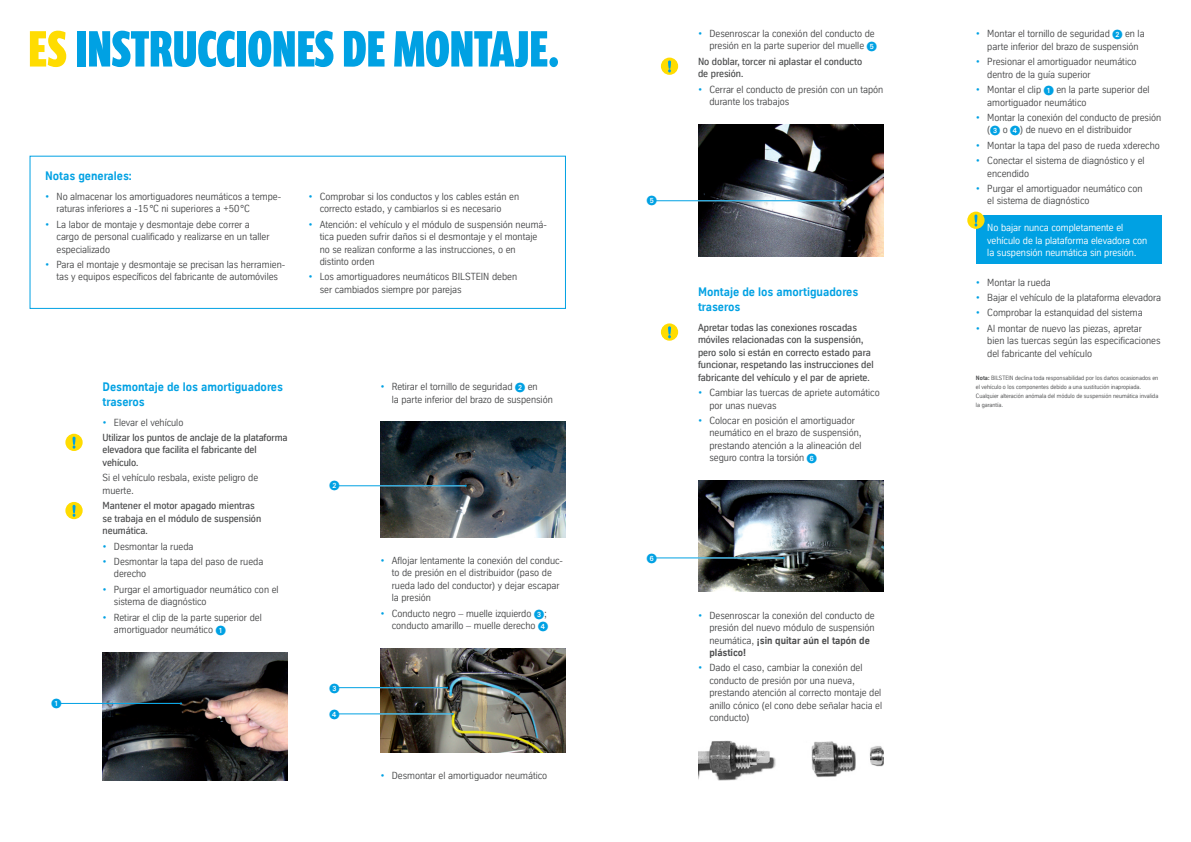
<style>
.page{position:relative;width:1191px;height:842px;background:#fff}
.page>*{position:absolute;margin:0;border:0;box-sizing:border-box;transform-origin:0 0}
.t1{font:700 52px "Prenton RP Ultra Cond";letter-spacing:.015em;color:#00a1e3}
.t2{font:700 12px/14.5px "TK Type";color:#00a1e3}
.t3{font:10px/12.5px "TK Type";color:#4b4c4d}
.t4{font:500 10px/12.5px "TK Type";color:#4b4c4d}
.t5{font:10px/12.5px "TK Type";color:#fff}
.t6{font:10px "European Pi One";color:#00a1e3}
.t7{font:6px/9px "TK Type";color:#4b4c4d}
.s1{color:#ffdc01}
.s2{color:#00a1e3}
.s3{font-weight:400;color:#00a1e3}
.s4{font-weight:400}
.s5{font-family:"European Pi One";color:#00a1e3}
.s6{font-weight:700}
</style>
<div class="page">
<div style="left:976px;top:216px;width:185px;height:48px;background:#00a1e3"></div>
<div style="left:967px;top:212px;width:17px;height:17px;background:#ffdc01;border-radius:50%"></div>
<svg style="left:974px;top:215px;width:3px;height:12px"></svg>
<div style="left:65px;top:434px;width:18px;height:17px;background:#ffdc01;border-radius:50%"></div>
<svg style="left:72px;top:437px;width:4px;height:12px"></svg>
<div style="left:65px;top:502px;width:18px;height:17px;background:#ffdc01;border-radius:50%"></div>
<svg style="left:72px;top:505px;width:4px;height:12px"></svg>
<img style="left:103px;top:652px;width:185px;height:129px">
<hr style="left:59px;top:703px;width:122px;height:1px;background:#00a1e3">
<img style="left:380px;top:422px;width:186px;height:115px">
<hr style="left:337px;top:485px;width:129px;height:1px;background:#00a1e3">
<img style="left:380px;top:648px;width:186px;height:105px">
<hr style="left:337px;top:713px;width:115px;height:1px;background:#fff">
<hr style="left:337px;top:687px;width:110px;height:1px;background:#00a1e3">
<hr style="left:337px;top:714px;width:116px;height:1px;background:#00a1e3">
<div style="left:661px;top:58px;width:17px;height:17px;background:#ffdc01;border-radius:50%"></div>
<svg style="left:668px;top:60px;width:3px;height:12px"></svg>
<img style="left:698px;top:124px;width:185px;height:132px">
<hr style="left:654px;top:200px;width:186px;height:1px;background:#00a1e3">
<div style="left:661px;top:323px;width:17px;height:18px;background:#ffdc01;border-radius:50%"></div>
<svg style="left:668px;top:326px;width:3px;height:12px"></svg>
<img style="left:698px;top:480px;width:185px;height:112px">
<hr style="left:654px;top:557px;width:129px;height:1px;background:#fff">
<hr style="left:654px;top:558px;width:129px;height:1px;background:#00a1e3">
<img style="left:698px;top:740px;width:185px;height:41px">
<div style="left:30px;top:156px;width:536px;height:153px;border:1px solid #00a1e3"></div>
<h1 class="t1" style="left:29px;top:15px;width:532px"><span class="s1">ES</span> INSTRUCCIONES DE MONTAJE.</h1>
<p class="t2" style="left:45px;top:169px;width:88px">Notas generales:</p>
<p class="t3" style="left:56px;top:190px;width:226px;text-indent:-11px"><span class="s2">•</span> No almacenar los amortiguadores neumáticos a tempe&shy;raturas inferiores a - 15°C ni superiores a +50°C</p>
<p class="t3" style="left:56px;top:218px;width:214px;text-indent:-11px"><span class="s2">•</span> La labor de montaje y desmontaje debe correr a cargo de personal cualificado y realizarse en un taller especializado</p>
<p class="t3" style="left:45px;top:258px;width:241px;text-align:center"><span class="s2">•</span> Para el montaje y desmontaje se precisan las herramien&shy;tas y equipos específicos del fabricante de automóviles</p>
<p class="t3" style="left:320px;top:190px;width:201px;text-indent:-11px"><span class="s2">•</span> Comprobar si los conductos y los cables están en correcto estado, y cambiarlos si es necesario</p>
<p class="t3" style="left:320px;top:218px;width:229px;text-indent:-11px"><span class="s2">•</span> Atención: el vehículo y el módulo de suspensión neumá&shy;tica pueden sufrir daños si el desmontaje y el montaje no se realizan conforme a las instrucciones, o en distinto orden</p>
<p class="t3" style="left:320px;top:271px;width:199px;text-indent:-11px"><span class="s2">•</span> Los amortiguadores neumáticos BILSTEIN deben ser cambiados siempre por parejas</p>
<p class="t6" style="left:51px;top:698px;width:11px">1</p>
<p class="t2" style="left:103px;top:380px;width:182px">Desmontaje de los amortiguadores traseros</p>
<p class="t4" style="left:102px;top:414px;width:187px;line-height:15.3px"><span class="s3">•</span> <span class="s4">Elevar el vehículo<br></span>Utilizar los puntos de anclaje de la plataforma</p>
<p class="t4" style="left:103px;top:444px;width:156px">elevadora que facilita el fabricante del vehículo.</p>
<p class="t3" style="left:103px;top:472px;width:157px">Si el vehículo resbala, existe peligro de muerte.</p>
<p class="t4" style="left:102px;top:499px;width:160px">Mantener el motor apagado mientras se trabaja en el módulo de suspensión neumática.</p>
<p class="t3" style="left:103px;top:540px;width:92px"><span class="s2">•</span> Desmontar la rueda</p>
<p class="t3" style="left:114px;top:555px;width:151px;text-indent:-11px"><span class="s2">•</span> Desmontar la tapa del paso de rueda derecho</p>
<p class="t3" style="left:114px;top:583px;width:166px;text-indent:-11px"><span class="s2">•</span> Purgar el amortiguador neumático con el sistema de diagnóstico</p>
<p class="t3" style="left:114px;top:611px;width:149px;text-indent:-11px"><span class="s2">•</span> Retirar el clip de la parte superior del amortiguador neumático <span class="s5">1</span></p>
<p class="t6" style="left:329px;top:480px;width:11px">2</p>
<p class="t6" style="left:329px;top:683px;width:11px">3</p>
<p class="t6" style="left:329px;top:709px;width:11px">4</p>
<p class="t3" style="left:392px;top:381px;width:162px;text-indent:-11px"><span class="s2">•</span> Retirar el tornillo de seguridad <span class="s5">2</span> en<br>la parte inferior del brazo de suspensión</p>
<p class="t3" style="left:392px;top:554px;width:173px;text-indent:-11px"><span class="s2">•</span> Aflojar lentamente la conexión del conduc&shy;to de presión en el distribuidor (paso de rueda lado del conductor) y dejar escapar la presión</p>
<p class="t3" style="left:380px;top:607px;width:169px;text-align:right"><span class="s2">•</span> Conducto negro – muelle izquierdo <span class="s5">3</span>; conducto amarillo – muelle derecho <span class="s5">4</span></p>
<p class="t3" style="left:380px;top:770px;width:168px"><span class="s2">•</span> Desmontar el amortiguador neumático</p>
<p class="t6" style="left:647px;top:195px;width:11px">5</p>
<p class="t6" style="left:647px;top:552px;width:11px">6</p>
<p class="t3" style="left:698px;top:27px;width:180px;text-align:right"><span class="s2">•</span> Desenroscar la conexión del conducto de presión en la parte superior del muelle <span class="s5">5</span></p>
<p class="t4" style="left:698px;top:55px;width:166px">No doblar, torcer ni aplastar el conducto de presión.</p>
<p class="t3" style="left:709px;top:83px;width:175px;text-indent:-11px"><span class="s2">•</span> Cerrar el conducto de presión con un tapón durante los trabajos</p>
<p class="t2" style="left:698px;top:285px;width:162px">Montaje de los amortiguadores traseros</p>
<p class="t4" style="left:698px;top:321px;width:177px">Apretar todas las conexiones roscadas móviles relacionadas con la suspensión, pero solo si están en correcto estado para funcionar, respetando las instrucciones del fabricante del vehículo y el par de apriete.</p>
<p class="t3" style="left:709px;top:386px;width:172px;text-indent:-11px"><span class="s2">•</span> Cambiar las tuercas de apriete automático por unas nuevas</p>
<p class="t3" style="left:709px;top:414px;width:154px;text-indent:-11px"><span class="s2">•</span> Colocar en posición el amortiguador neumático en el brazo de suspensión, prestando atención a la alineación del seguro contra la torsión <span class="s5">6</span></p>
<p class="t3" style="left:709px;top:609px;width:167px;text-indent:-11px"><span class="s2">•</span> Desenroscar la conexión del conducto de presión del nuevo módulo de suspensión neumática, <span class="s6">¡sin quitar aún el tapón de plástico!</span></p>
<p class="t3" style="left:709px;top:662px;width:174px;text-indent:-11px"><span class="s2">•</span> Dado el caso, cambiar la conexión del conducto de presión por una nueva, prestando atención al correcto montaje del anillo cónico (el cono debe señalar hacia el conducto)</p>
<p class="t3" style="left:976px;top:28px;width:170px;text-align:center"><span class="s2">•</span> Montar el tornillo de seguridad <span class="s5">2</span> en la parte inferior del brazo de suspensión</p>
<p class="t3" style="left:987px;top:55px;width:151px;text-indent:-11px"><span class="s2">•</span> Presionar el amortiguador neumático dentro de la guía superior</p>
<p class="t3" style="left:987px;top:83px;width:164px;text-indent:-11px"><span class="s2">•</span> Montar el clip <span class="s5">1</span> en la parte superior del amortiguador neumático</p>
<p class="t3" style="left:987px;top:111px;width:175px;text-indent:-11px"><span class="s2">•</span> Montar la conexión del conducto de presión (<span class="s5">3</span> o <span class="s5">4</span>) de nuevo en el distribuidor</p>
<p class="t3" style="left:976px;top:139px;width:185px"><span class="s2">•</span> Montar la tapa del paso de rueda xderecho</p>
<p class="t3" style="left:987px;top:154px;width:159px;text-indent:-11px"><span class="s2">•</span> Conectar el sistema de diagnóstico y el encendido</p>
<p class="t3" style="left:987px;top:182px;width:157px;text-indent:-11px"><span class="s2">•</span> Purgar el amortiguador neumático con el sistema de diagnóstico</p>
<p class="t5" style="left:987px;top:221px;width:162px">No bajar nunca completamente el vehículo de la plataforma elevadora con la suspensión neumática sin presión.</p>
<p class="t3" style="left:976px;top:276px;width:76px"><span class="s2">•</span> Montar la rueda</p>
<p class="t3" style="left:976px;top:291px;width:187px"><span class="s2">•</span> Bajar el vehículo de la plataforma elevadora</p>
<p class="t3" style="left:976px;top:306px;width:168px"><span class="s2">•</span> Comprobar la estanquidad del sistema</p>
<p class="t3" style="left:987px;top:322px;width:175px;text-indent:-11px"><span class="s2">•</span> Al montar de nuevo las piezas, apretar bien las tuercas según las especificaciones del fabricante del vehículo</p>
<p class="t7" style="left:976px;top:373px;width:184px"><span class="s6">Nota:</span> BILSTEIN declina toda responsabilidad por los daños ocasionados en el vehículo o los componentes debido a una sustitución inapropiada.<br>Cualquier alteración anómala del módulo de suspensión neumática invalida la garantía.</p>
</div>
